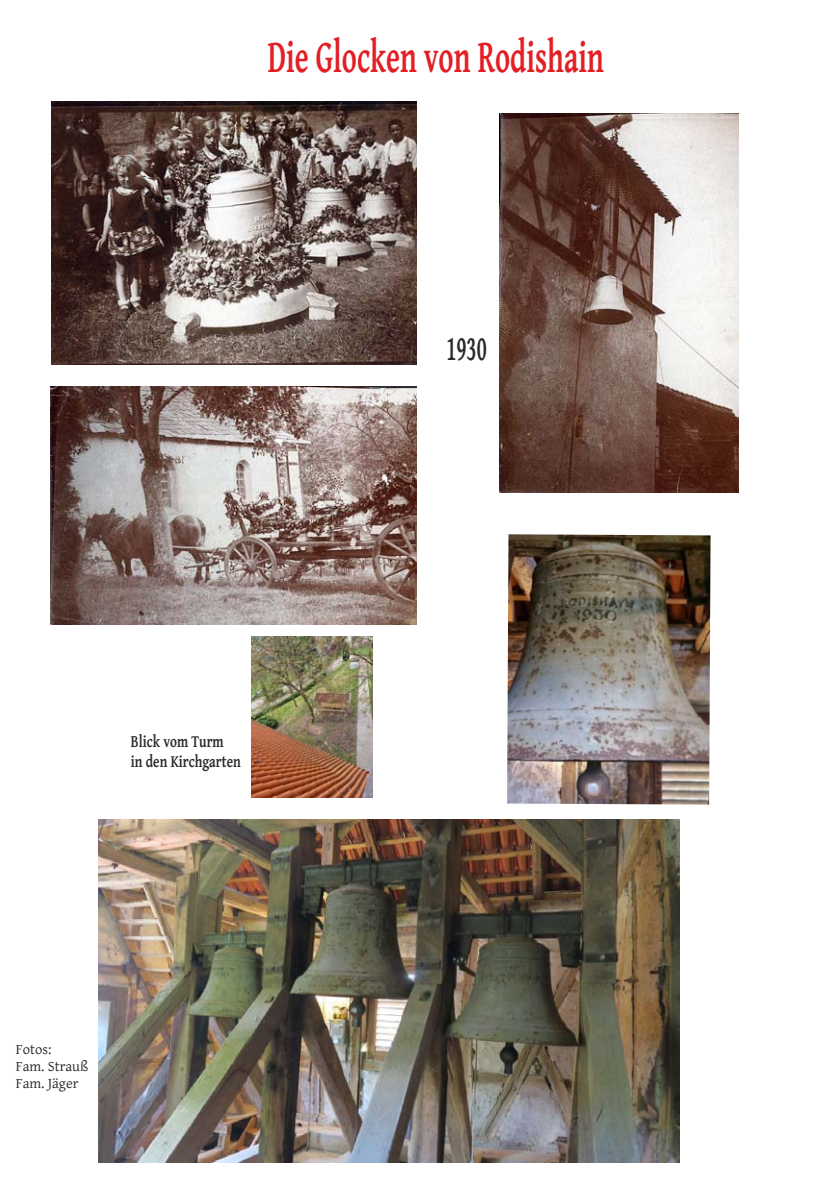
<style>
.page{position:relative;width:840px;height:1191px;background:#fff}
.page>*{position:absolute;margin:0;border:0;box-sizing:border-box;transform-origin:0 0}
.t1{font:700 46.6px "Gentium Basic";color:#e31f24;scale:.62 1}
.t2{font:700 36.4px "Gentium Basic";color:#2b2929;scale:.55 1}
.t3{font:700 17.4px/20px "Gentium Basic";color:#2b2929;scale:.76 1}
.t4{font:14.6px/17px "Gentium Basic";color:#2b2929}
</style>
<div class="page">
<img style="left:51px;top:102px;width:365px;height:262px">
<img style="left:499px;top:114px;width:239px;height:378px">
<img style="left:51px;top:386px;width:365px;height:239px">
<img style="left:507px;top:534px;width:203px;height:270px">
<img style="left:99px;top:819px;width:580px;height:343px">
<img style="left:251px;top:636px;width:121px;height:161px">
<h1 class="t1" style="left:267px;top:36px;width:543px">Die Glocken von Rodishain</h1>
<h2 class="t2" style="left:446px;top:332px;width:75px">1930</h2>
<p class="t3" style="left:131px;top:732px;width:146px">Blick vom Turm<br>in den Kirchgarten</p>
<p class="t4" style="left:16px;top:1042px;width:74px">Fotos:<br>Fam. Strauß<br>Fam. Jäger</p>
</div>
